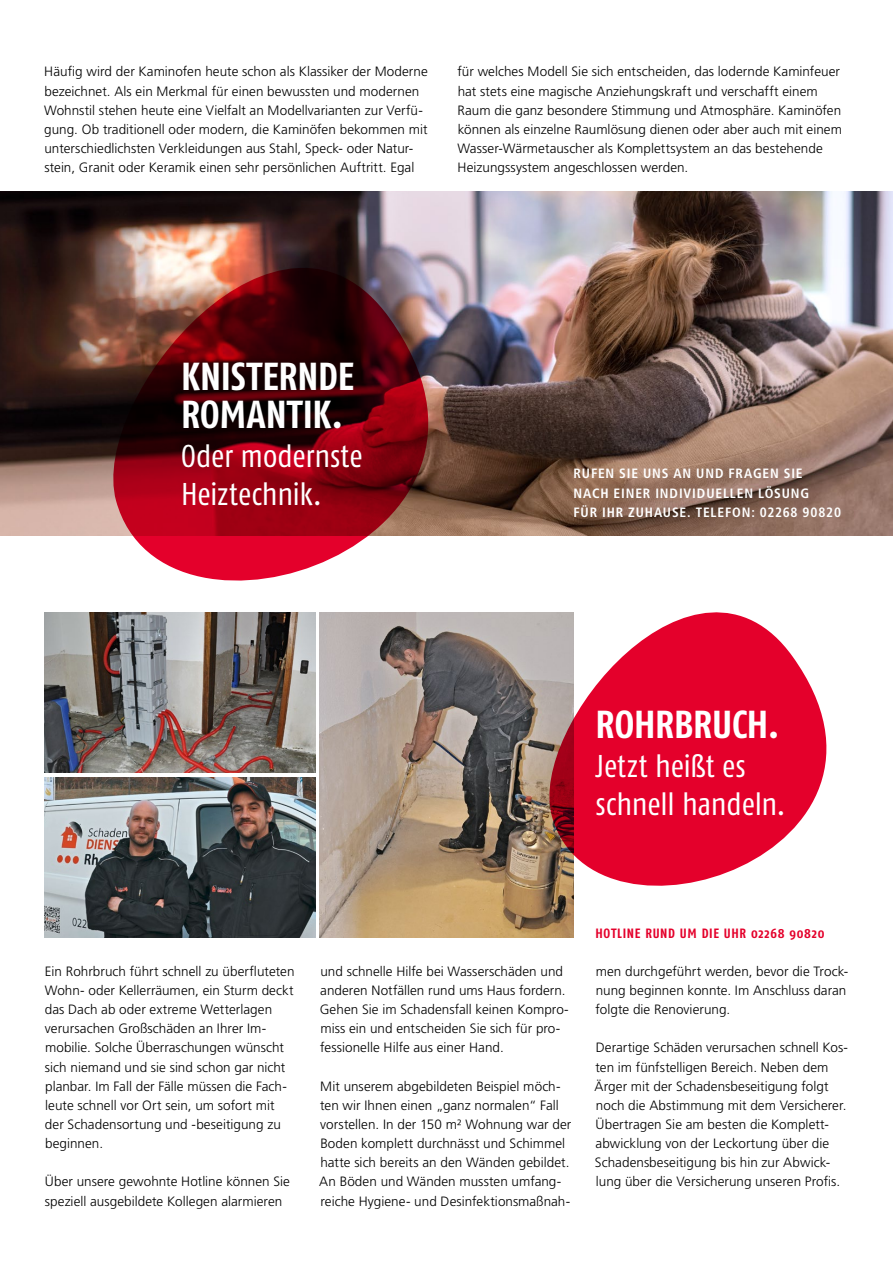
<style>
.page{position:relative;width:893px;height:1263px;background:#fff}
.page>*{position:absolute;margin:0;border:0;box-sizing:border-box;transform-origin:0 0}
.t1{font:700 39px/38.2px "Fago Co";letter-spacing:-.005em;color:#fff}
.t2{font:31.5px/38.2px "Fago Co";letter-spacing:-.01em;color:#fff}
.t3{font:300 13.5px/19.2px "Frutiger LT";letter-spacing:.005em;color:#000}
.t4{font:700 condensed 13.5px/19.2px "Frutiger LT";letter-spacing:.065em;color:#fff}
.t5{font:700 13.5px "Fago Co";letter-spacing:.055em;color:#e4002b}
</style>
<div class="page">
<img style="left:0;top:191px;width:893px;height:345px">
<svg style="left:112px;top:266px;width:318px;height:315px;background:#7d262f"></svg>
<img style="left:45px;top:612px;width:271px;height:161px">
<img style="left:45px;top:777px;width:271px;height:161px">
<img style="left:320px;top:612px;width:253px;height:326px">
<svg style="left:548px;top:612px;width:279px;height:275px;fill:#e4002b"></svg>
<p class="t3" style="left:44px;top:62px;width:385px">Häufig wird der Kaminofen heute schon als Klassiker der Moderne bezeichnet. Als ein Merkmal für einen bewussten und modernen Wohnstil stehen heute eine Vielfalt an Modellvarianten zur Verfü&shy;gung. Ob traditionell oder modern, die Kaminöfen bekommen mit unterschiedlichsten Verkleidungen aus Stahl, Speck- oder Natur&shy;stein, Granit oder Keramik einen sehr persönlichen Auftritt. Egal</p>
<p class="t3" style="left:457px;top:62px;width:386px">für welches Modell Sie sich entscheiden, das lodernde Kaminfeuer hat stets eine magische Anziehungskraft und verschafft einem Raum die ganz besondere Stimmung und Atmosphäre. Kaminöfen können als einzelne Raumlösung dienen oder aber auch mit einem Wasser-Wärmetauscher als Komplettsystem an das bestehende Heizungssystem angeschlossen werden.</p>
<h1 class="t1" style="left:181px;top:357px;width:174px">KNISTERNDE<br>ROMANTIK.</h1>
<h2 class="t2" style="left:181px;top:436px;width:183px">Oder modernste<br>Heiztechnik.</h2>
<p class="t4" style="left:573px;top:464px;width:269px">RUFEN SIE UNS AN UND FRAGEN SIE<br>NACH EINER INDIVIDUELLEN LÖSUNG<br>FÜR IHR ZUHAUSE. TELEFON: 02268 90820</p>
<h1 class="t1" style="left:596px;top:705px;width:185px">ROHRBRUCH.</h1>
<h2 class="t2" style="left:596px;top:746px;width:192px">Jetzt heißt es schnell handeln.</h2>
<p class="t5" style="left:595px;top:925px;width:231px">HOTLINE RUND UM DIE UHR 02268 90820</p>
<p class="t3" style="left:45px;top:962px;width:251px">Ein Rohrbruch führt schnell zu überfluteten Wohn- oder Kellerräumen, ein Sturm deckt das Dach ab oder extreme Wetterlagen verursachen Großschäden an Ihrer Im&shy;mobilie. Solche Überraschungen wünscht sich niemand und sie sind schon gar nicht planbar. Im Fall der Fälle müssen die Fach&shy;leute schnell vor Ort sein, um sofort mit der Schadensortung und -beseitigung zu beginnen.</p>
<p class="t3" style="left:45px;top:1172px;width:247px">Über unsere gewohnte Hotline können Sie speziell ausgebildete Kollegen alarmieren</p>
<p class="t3" style="left:320px;top:962px;width:251px">und schnelle Hilfe bei Wasserschäden und anderen Notfällen rund ums Haus fordern.<br>Gehen Sie im Schadensfall keinen Kompro&shy;miss ein und entscheiden Sie sich für pro&shy;fessionelle Hilfe aus einer Hand.</p>
<p class="t3" style="left:319px;top:1077px;width:254px">Mit unserem abgebildeten Beispiel möch&shy;ten wir Ihnen einen „ganz normalen“ Fall vorstellen. In der 150 m² Wohnung war der Boden komplett durchnässt und Schimmel hatte sich bereits an den Wänden gebildet.<br>An Böden und Wänden mussten umfang&shy;reiche Hygiene- und Desinfektionsmaßnah-</p>
<p class="t3" style="left:595px;top:962px;width:254px">men durchgeführt werden, bevor die Trock&shy;nung beginnen konnte. Im Anschluss daran folgte die Renovierung.</p>
<p class="t3" style="left:595px;top:1038px;width:255px">Derartige Schäden verursachen schnell Kos&shy;ten im fünfstelligen Bereich. Neben dem Ärger mit der Schadensbeseitigung folgt noch die Abstimmung mit dem Versicherer.<br>Übertragen Sie am besten die Komplett&shy;abwicklung von der Leckortung über die Schadensbeseitigung bis hin zur Abwick&shy;lung über die Versicherung unseren Profis.</p>
</div>
